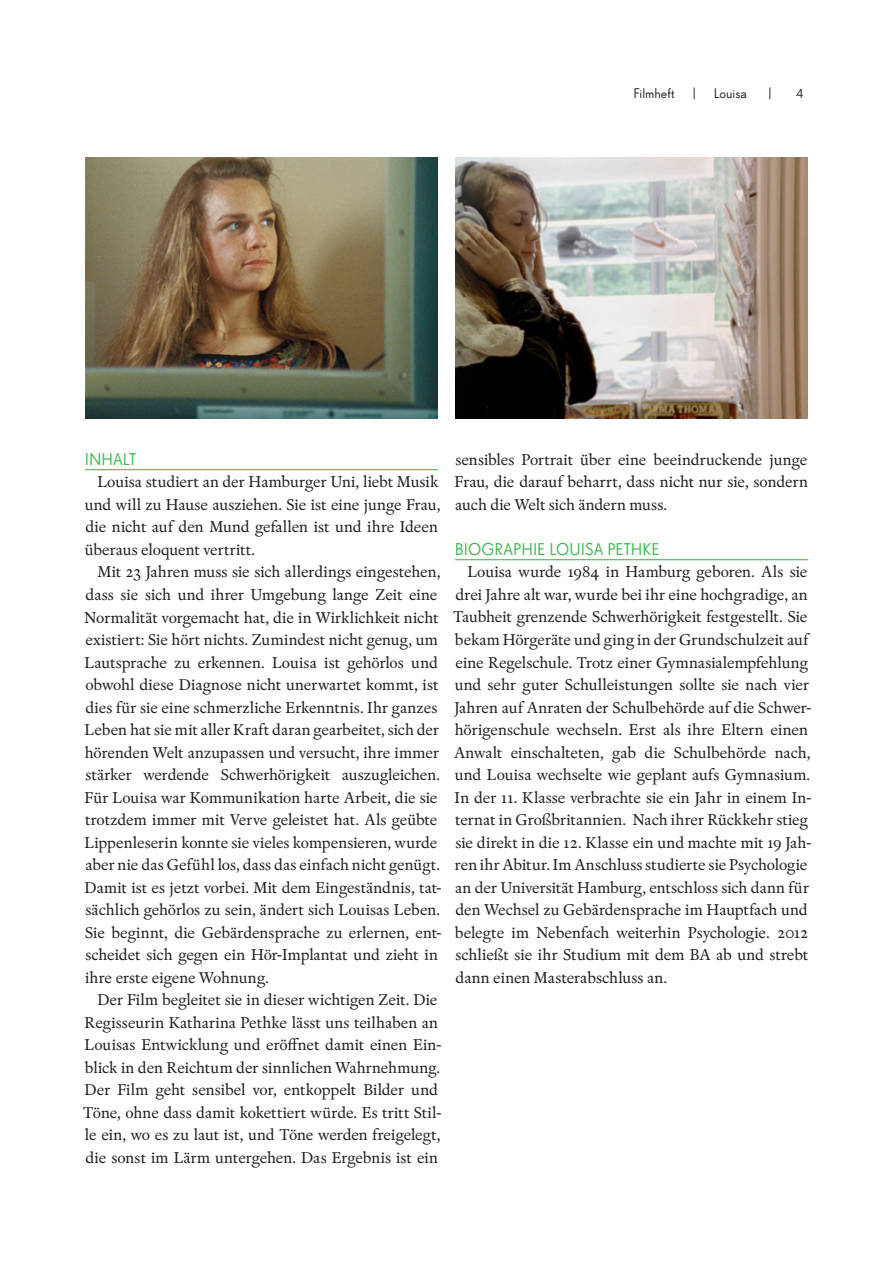
<style>
.page{position:relative;width:893px;height:1263px;background:#fff}
.page>*{position:absolute;margin:0;border:0;box-sizing:border-box;transform-origin:0 0}
.t1{font:16.5px/22.5px "Rongel";letter-spacing:-.005em;color:#231f20}
.t2{font:16.5px "Super Grotesk B Rg LF";color:#3ab54a}
.t3{font:13.5px "Super Grotesk B Rg LF";color:#231f20}
</style>
<div class="page">
<hr style="left:85px;top:469px;width:353px;height:1px;background:#3ab54a">
<hr style="left:455px;top:559px;width:353px;height:1px;background:#3ab54a">
<img style="left:85px;top:157px;width:353px;height:262px">
<img style="left:455px;top:157px;width:353px;height:262px">
<p class="t3" style="left:634px;top:86px;width:43px">FILMHEFT</p>
<p class="t3" style="left:692px;top:86px;width:57px">| LOUISA</p>
<p class="t3" style="left:767px;top:86px;width:7px">|</p>
<p class="t3" style="left:796px;top:86px;width:9px">4</p>
<p class="t2" style="left:85px;top:450px;width:53px">INHALT</p>
<p class="t1" style="left:85px;top:471px;width:357px;text-indent:13px">Louisa studiert an der Hamburger Uni, liebt Musik und will zu Hause ausziehen. Sie ist eine junge Frau, die nicht auf den Mund gefallen ist und ihre Ideen überaus eloquent vertritt.</p>
<p class="t1" style="left:85px;top:561px;width:359px;text-indent:13px">Mit 23 Jahren muss sie sich allerdings eingestehen, dass sie sich und ihrer Umgebung lange Zeit eine Normalität vorgemacht hat, die in Wirklichkeit nicht existiert: Sie hört nichts. Zumindest nicht genug, um Lautsprache zu erkennen. Louisa ist gehörlos und obwohl diese Diagnose nicht unerwartet kommt, ist dies für sie eine schmerzliche Erkenntnis. Ihr ganzes Leben hat sie mit aller Kraft daran gearbeitet, sich der hörenden Welt anzupassen und versucht, ihre immer stärker werdende Schwerhörigkeit auszugleichen.<br>Für Louisa war Kommunikation harte Arbeit, die sie trotzdem immer mit Verve geleistet hat. Als geübte Lippenleserin konnte sie vieles kompensieren, wurde aber nie das Gefühl los, dass das einfach nicht genügt.<br>Damit ist es jetzt vorbei. Mit dem Eingeständnis, tat&shy;sächlich gehörlos zu sein, ändert sich Louisas Leben.<br>Sie beginnt, die Gebärdensprache zu erlernen, ent&shy;scheidet sich gegen ein Hör-Implantat und zieht in ihre erste eigene Wohnung.</p>
<p class="t1" style="left:83px;top:989px;width:360px;text-indent:14px">Der Film begleitet sie in dieser wichtigen Zeit. Die Regisseurin Katharina Pethke lässt uns teilhaben an Louisas Entwicklung und eröffnet damit einen Ein&shy;blick in den Reichtum der sinnlichen Wahrnehmung.<br>Der Film geht sensibel vor, entkoppelt Bilder und Töne, ohne dass damit kokettiert würde. Es tritt Stil&shy;le ein, wo es zu laut ist, und Töne werden freigelegt, die sonst im Lärm untergehen. Das Ergebnis ist ein</p>
<p class="t1" style="left:455px;top:449px;width:355px;text-align:justify">sensibles Portrait über eine beeindruckende junge Frau, die darauf beharrt, dass nicht nur sie, sondern auch die Welt sich ändern muss.</p>
<p class="t2" style="left:455px;top:540px;width:206px">BIOGRAPHI E LOUISA PETHKE</p>
<p class="t1" style="left:453px;top:561px;width:360px;text-indent:14px">Louisa wurde 1984 in Hamburg geboren. Als sie drei Jahre alt war, wurde bei ihr eine hochgradige, an Taubheit grenzende Schwerhörigkeit festgestellt. Sie bekam Hörgeräte und ging in der Grundschulzeit auf eine Regelschule. Trotz einer Gymnasialempfehlung und sehr guter Schulleistungen sollte sie nach vier Jahren auf Anraten der Schulbehörde auf die Schwer&shy;hörigenschule wechseln. Erst als ihre Eltern einen Anwalt einschalteten, gab die Schulbehörde nach, und Louisa wechselte wie geplant aufs Gymnasium.<br>In der 11. Klasse verbrachte sie ein Jahr in einem In&shy;ternat in Großbritannien. Nach ihrer Rückkehr stieg sie direkt in die 12. Klasse ein und machte mit 19 Jah&shy;ren ihr Abitur. Im Anschluss studierte sie Psychologie an der Universität Hamburg, entschloss sich dann für den Wechsel zu Gebärdensprache im Hauptfach und belegte im Nebenfach weiterhin Psychologie. 2012 schließt sie ihr Studium mit dem BA ab und strebt dann einen Masterabschluss an.</p>
</div>
